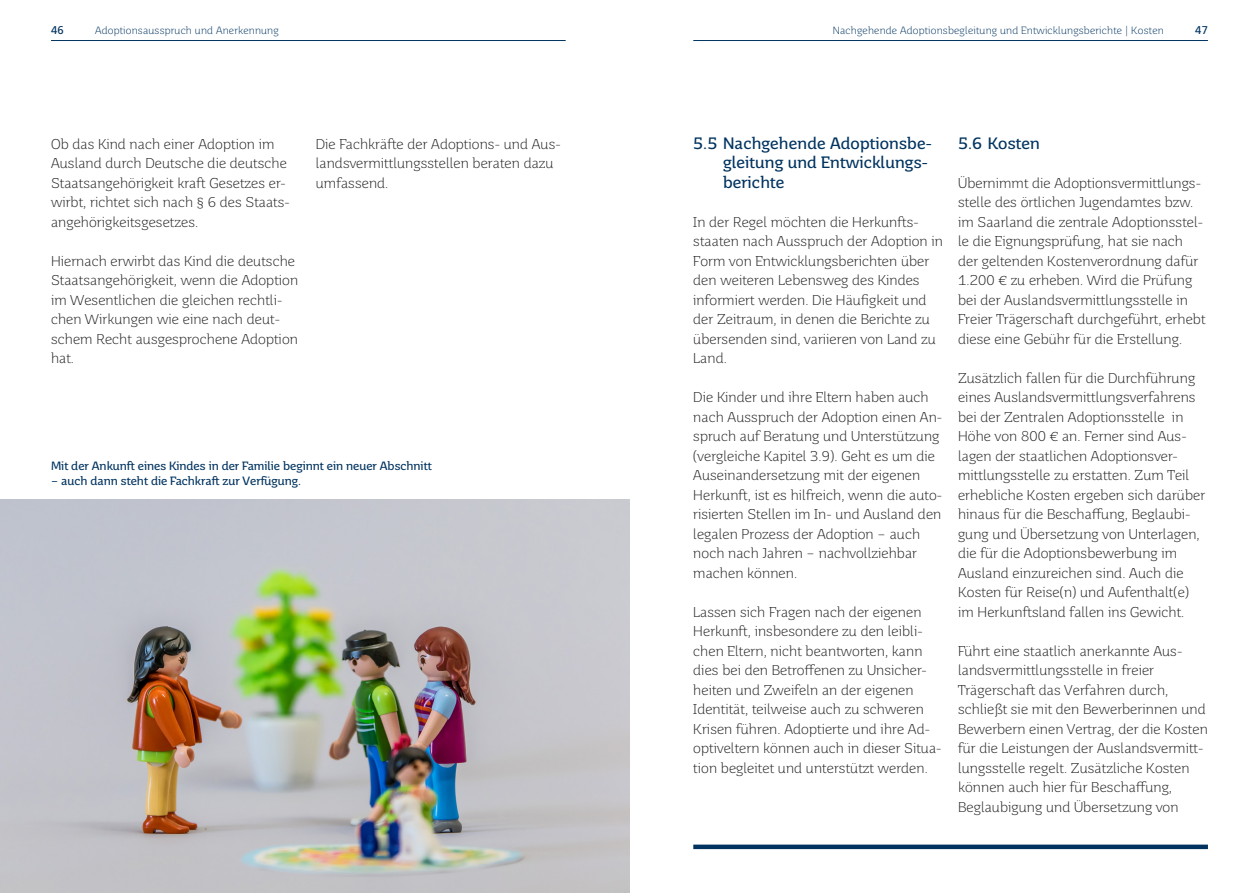
<style>
.page{position:relative;width:1259px;height:893px;background:#fff}
.page>*{position:absolute;margin:0;border:0;box-sizing:border-box;transform-origin:0 0}
.A5_Zwischenheadline{font:16.5px/19.5px "Saar Pro Headline";letter-spacing:.01em;color:#013360}
.A5_Fließtext_SaarPro{font:300 14.25px/19.5px "Saar Pro";letter-spacing:.01em;color:#231f20}
.A5_Bildunterschrift{font:12px "Saar Pro";color:#013360}
.t1{font:11.25px "Frutiger LT Com";color:#013360}
.Kapitelkennung_fruti{font:300 10.5px "Saar Pro";letter-spacing:.02em;color:#013360}
</style>
<div class="page">
<hr style="left:51px;top:40px;width:515px;height:1px;background:#013360">
<hr style="left:693px;top:40px;width:515px;height:1px;background:#013360">
<hr style="left:693px;top:845px;width:515px;height:4px;background:#013360">
<img style="left:0;top:500px;width:629px;height:393px">
<p class="Kapitelkennung_fruti" style="left:95px;top:24px;width:185px">Adoptionsausspruch und Anerkennung</p>
<p class="Kapitelkennung_fruti" style="left:833px;top:24px;width:332px">Nachgehende Adoptionsbegleitung und Entwicklungsberichte | Kosten</p>
<p class="t1" style="left:51px;top:23px;width:14px">46</p>
<p class="t1" style="left:1195px;top:23px;width:14px">47</p>
<p class="A5_Fließtext_SaarPro" style="left:316px;top:134px;width:246px">Die Fachkräfte der Adoptions- und Aus&shy;landsvermittlungsstellen beraten dazu umfassend.</p>
<p class="A5_Zwischenheadline" style="left:723px;top:133px;width:210px;text-indent:-30px">5.5 Nachgehende Adoptionsbe&shy;gleitung und Entwicklungs&shy;berichte</p>
<p class="A5_Fließtext_SaarPro" style="left:693px;top:212px;width:251px">In der Regel möchten die Herkunfts&shy;staaten nach Ausspruch der Adoption in Form von Entwicklungsberichten über den weiteren Lebensweg des Kindes informiert werden. Die Häufigkeit und der Zeitraum, in denen die Berichte zu übersenden sind, variieren von Land zu Land.</p>
<p class="A5_Fließtext_SaarPro" style="left:693px;top:387px;width:250px">Die Kinder und ihre Eltern haben auch nach Ausspruch der Adoption einen An&shy;spruch auf Beratung und Unterstützung (vergleiche Kapitel 3.9). Geht es um die Auseinandersetzung mit der eigenen Herkunft, ist es hilfreich, wenn die auto&shy;risierten Stellen im In- und Ausland den legalen Prozess der Adoption – auch noch nach Jahren – nachvollziehbar machen können.</p>
<p class="A5_Fließtext_SaarPro" style="left:693px;top:602px;width:250px">Lassen sich Fragen nach der eigenen Herkunft, insbesondere zu den leibli&shy;chen Eltern, nicht beantworten, kann dies bei den Betroffenen zu Unsicher&shy;heiten und Zweifeln an der eigenen Identität, teilweise auch zu schweren Krisen führen. Adoptierte und ihre Ad&shy;optiveltern können auch in dieser Situa&shy;tion begleitet und unterstützt werden.</p>
<p class="A5_Fließtext_SaarPro" style="left:51px;top:134px;width:240px">Ob das Kind nach einer Adoption im Ausland durch Deutsche die deutsche Staatsangehörigkeit kraft Gesetzes er&shy;wirbt, richtet sich nach § 6 des Staats&shy;angehörigkeitsgesetzes.</p>
<p class="A5_Fließtext_SaarPro" style="left:51px;top:251px;width:249px">Hiernach erwirbt das Kind die deutsche<br>Staatsangehörigkeit, wenn die Adoption im Wesentlichen die gleichen rechtli&shy;chen Wirkungen wie eine nach deut&shy;schem Recht ausgesprochene Adoption hat.</p>
<p class="A5_Bildunterschrift" style="left:51px;top:459px;width:382px">Mit der Ankunft eines Kindes in der Familie beginnt ein neuer Abschnitt</p>
<p class="A5_Bildunterschrift" style="left:51px;top:474px;width:252px">– auch dann steht die Fachkraft zur Verfügung.</p>
<p class="A5_Zwischenheadline" style="left:958px;top:133px;width:83px">5.6 Kosten</p>
<p class="A5_Fließtext_SaarPro" style="left:958px;top:173px;width:249px">Übernimmt die Adoptionsvermittlungs&shy;stelle des örtlichen Jugendamtes bzw. im Saarland die zentrale Adoptionsstel&shy;le die Eignungsprüfung, hat sie nach der geltenden Kostenverordnung dafür 1.200 € zu erheben. Wird die Prüfung bei der Auslandsvermittlungsstelle in Freier Trägerschaft durchgeführt, erhebt diese eine Gebühr für die Erstellung.</p>
<p class="A5_Fließtext_SaarPro" style="left:958px;top:368px;width:248px">Zusätzlich fallen für die Durchführung eines Auslandsvermittlungsverfahrens bei der Zentralen Adoptionsstelle in Höhe von 800 € an. Ferner sind Aus&shy;lagen der staatlichen Adoptionsver&shy;mittlungsstelle zu erstatten. Zum Teil erhebliche Kosten ergeben sich darüber hinaus für die Beschaffung, Beglaubi&shy;gung und Übersetzung von Unterlagen, die für die Adoptionsbewerbung im Ausland einzureichen sind. Auch die Kosten für Reise(n) und Aufenthalt(e) im Herkunftsland fallen ins Gewicht.</p>
<p class="A5_Fließtext_SaarPro" style="left:958px;top:641px;width:251px">Führt eine staatlich anerkannte Aus&shy;landsvermittlungsstelle in freier Trägerschaft das Verfahren durch, schließt sie mit den Bewerberinnen und Bewerbern einen Vertrag, der die Kosten für die Leistungen der Auslandsvermitt&shy;lungsstelle regelt. Zusätzliche Kosten können auch hier für Beschaffung, Beglaubigung und Übersetzung von</p>
</div>
